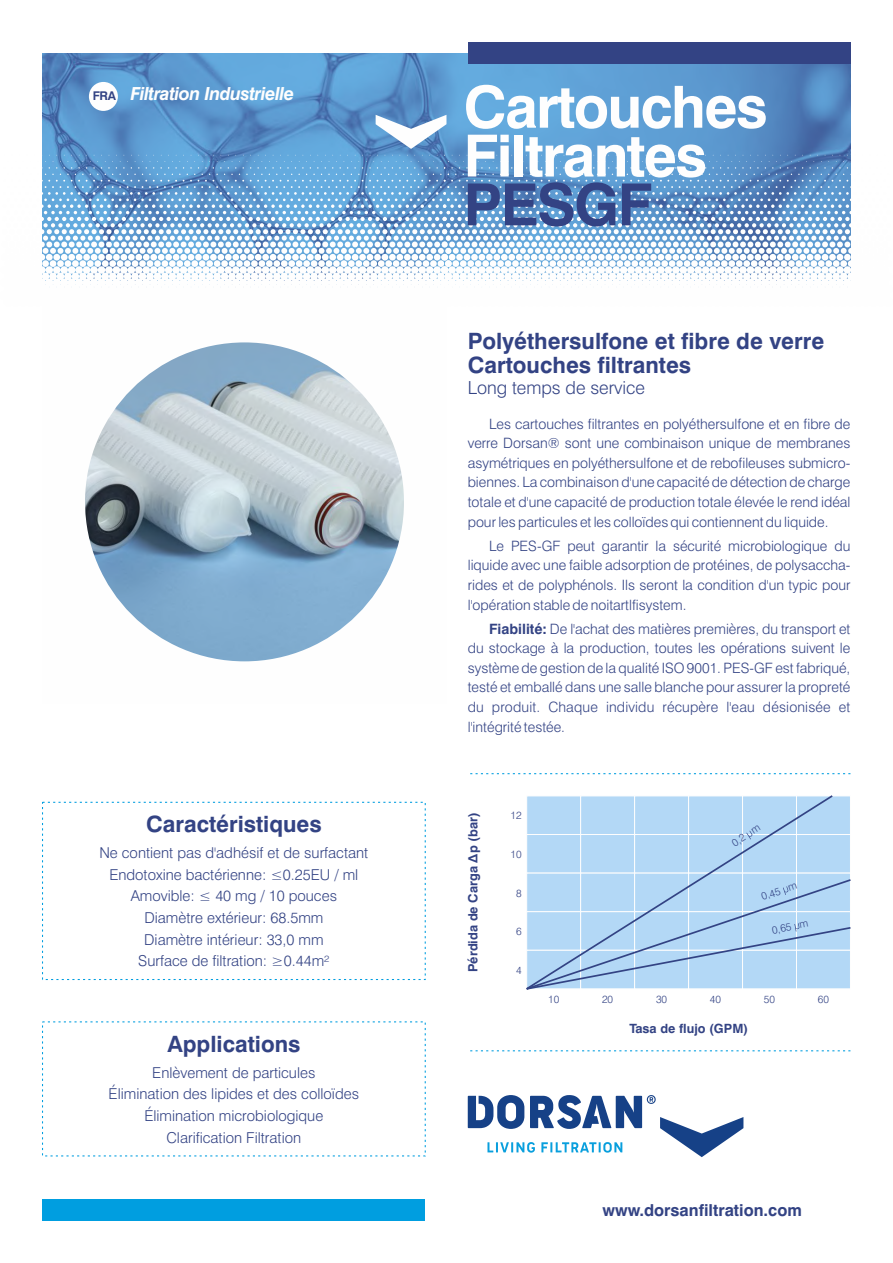
<style>
.page{position:relative;width:893px;height:1263px;background:#fff}
.page>*{position:absolute;margin:0;border:0;box-sizing:border-box;transform-origin:0 0}
.t1{font:700 58.2px/48.8px "Swiss 721 BT";letter-spacing:-.03em;color:#fefefe}
.t2{font:700 58.2px "Swiss 721 BT";letter-spacing:-.03em;color:#334384}
.t3{font:700 22.5px/24.3px "Swiss 721 BT";color:#334384}
.t4{font:italic 700 18px "Swiss 721 BT";letter-spacing:-.03em;color:#fefefe}
.t5{font:300 18px "Swiss 721 BT";color:#334384}
.t6{font:700 16.5px "Swiss 721 BT";color:#334384}
.t7{font:300 15px/21.6px "Swiss 721 BT";color:#334384;text-align:center}
.t8{font:300 14.25px/19.6px "Swiss 721 BT";color:#334384;text-align:justify}
.t9{font:700 12.75px "Swiss 721 BT";color:#334384}
.t10{font:300 10.5px "Swiss 721 BT";color:#334384}
.s1{font-style:normal;font-size:12px;color:#334384}
.s2{font-weight:700}
.s3{font-family:"Arial"}
</style>
<div class="page">
<svg style="left:43px;top:53px;width:807px;height:102px;background:#5a97ce"></svg>
<svg style="left:453px;top:155px;width:398px;height:130px"></svg>
<svg style="left:42px;top:155px;width:411px;height:133px"></svg>
<div style="left:43px;top:1199px;width:382px;height:21px;background:#009ee0"></div>
<div style="left:468px;top:43px;width:382px;height:21px;background:#334384"></div>
<svg style="left:85px;top:342px;width:319px;height:320px"></svg>
<svg style="left:468px;top:1095px;width:275px;height:62px"></svg>
<svg style="left:376px;top:115px;width:70px;height:34px"></svg>
<div style="left:796px;top:796px;width:55px;height:39px;background:#b3d8f6;border:1px solid #fefefe"></div>
<div style="left:796px;top:834px;width:55px;height:39px;background:#b3d8f6;border:1px solid #fefefe"></div>
<div style="left:796px;top:873px;width:55px;height:39px;background:#b3d8f6;border:1px solid #fefefe"></div>
<svg style="left:470px;top:773px;width:380px;height:1px"></svg>
<svg style="left:470px;top:1050px;width:380px;height:1px"></svg>
<svg style="left:527px;top:795px;width:307px;height:83px;background:#b6d8f5"></svg>
<svg style="left:746px;top:831px;width:6px;height:8px"></svg>
<svg style="left:526px;top:878px;width:325px;height:112px;background:#b1d3f1"></svg>
<div style="left:89px;top:82px;width:29px;height:29px;background:#fefefe;border-radius:50%"></div>
<p class="t4" style="left:93px;top:86px;width:203px"><span class="s1">FRA</span> Filtration Industrielle</p>
<h2 class="t3" style="left:146px;top:814px;width:177px">Caractéristiques</h2>
<p class="t7" style="left:99px;top:843px;width:270px">Ne contient pas d'adhésif et de surfactant<br>Endotoxine bactérienne: ≤0.25EU / ml<br>Amovible: ≤ 40 mg / 10 pouces<br>Diamètre extérieur: 68.5mm<br>Diamètre intérieur: 33,0 mm<br>Surface de filtration: ≥0.44m²</p>
<h2 class="t3" style="left:167px;top:1034px;width:135px">Applications</h2>
<p class="t7" style="left:109px;top:1063px;width:252px">Enlèvement de particules<br>Élimination des lipides et des colloïdes<br>Élimination microbiologique<br>Clarification Filtration</p>
<h1 class="t1" style="left:463px;top:88px;width:306px">Cartouches<br>Filtrantes</h1>
<h1 class="t2" style="left:463px;top:181px;width:190px">PESGF</h1>
<h2 class="t3" style="left:468px;top:331px;width:358px">Polyéthersulfone et fibre de verre<br>Cartouches filtrantes</h2>
<p class="t5" style="left:468px;top:380px;width:179px">Long temps de service</p>
<p class="t8" style="left:468px;top:415px;width:384px;text-indent:21px">Les cartouches filtrantes en polyéthersulfone et en fibre de verre Dorsan® sont une combinaison unique de membranes asymétriques en polyéthersulfone et de rebofileuses submicro&shy;biennes. La combinaison d'une capacité de détection de charge totale et d'une capacité de production totale élevée le rend idéal pour les particules et les colloïdes qui contiennent du liquide.</p>
<p class="t8" style="left:468px;top:537px;width:384px;text-indent:21px">Le PES-GF peut garantir la sécurité microbiologique du liquide avec une faible adsorption de protéines, de polysaccha&shy;rides et de polyphénols. Ils seront la condition d'un typic pour l'opération stable de noitartlfisystem.</p>
<p class="t8" style="left:468px;top:620px;width:384px;text-indent:21px"><span class="s2">Fiabilité:</span> De l'achat des matières premières, du transport et du stockage à la production, toutes les opérations suivent le système de gestion de la qualité ISO 9001. PES-GF est fabriqué, testé et emballé dans une salle blanche pour assurer la propreté du produit. Chaque individu récupère l'eau désionisée et l'intégrité testée.</p>
<p class="t9" style="left:468px;top:972px;width:161px;rotate:-90deg">Pérdida de Carga <span class="s3">Δ</span>p (bar)</p>
<p class="t10" style="left:510px;top:811px;width:13px">12</p>
<p class="t10" style="left:510px;top:850px;width:13px">10</p>
<p class="t10" style="left:516px;top:889px;width:7px">8</p>
<p class="t10" style="left:516px;top:927px;width:7px">6</p>
<p class="t10" style="left:516px;top:966px;width:7px">4</p>
<p class="t10" style="left:731px;top:840px;width:33px;rotate:-33deg">0,2 m</p>
<p class="t10" style="left:760px;top:893px;width:38px;rotate:-19deg">0,45 m</p>
<p class="t10" style="left:771px;top:926px;width:38px;rotate:-11deg">0,65 m</p>
<p class="t10" style="left:548px;top:995px;width:13px">10</p>
<p class="t10" style="left:602px;top:995px;width:13px">20</p>
<p class="t10" style="left:656px;top:995px;width:13px">30</p>
<p class="t10" style="left:710px;top:995px;width:13px">40</p>
<p class="t10" style="left:764px;top:995px;width:13px">50</p>
<p class="t10" style="left:818px;top:995px;width:13px">60</p>
<p class="t9" style="left:629px;top:1023px;width:120px">Tasa de flujo (GPM)</p>
<p class="t6" style="left:603px;top:1203px;width:201px">www.dorsanfiltration.com</p>
</div>
